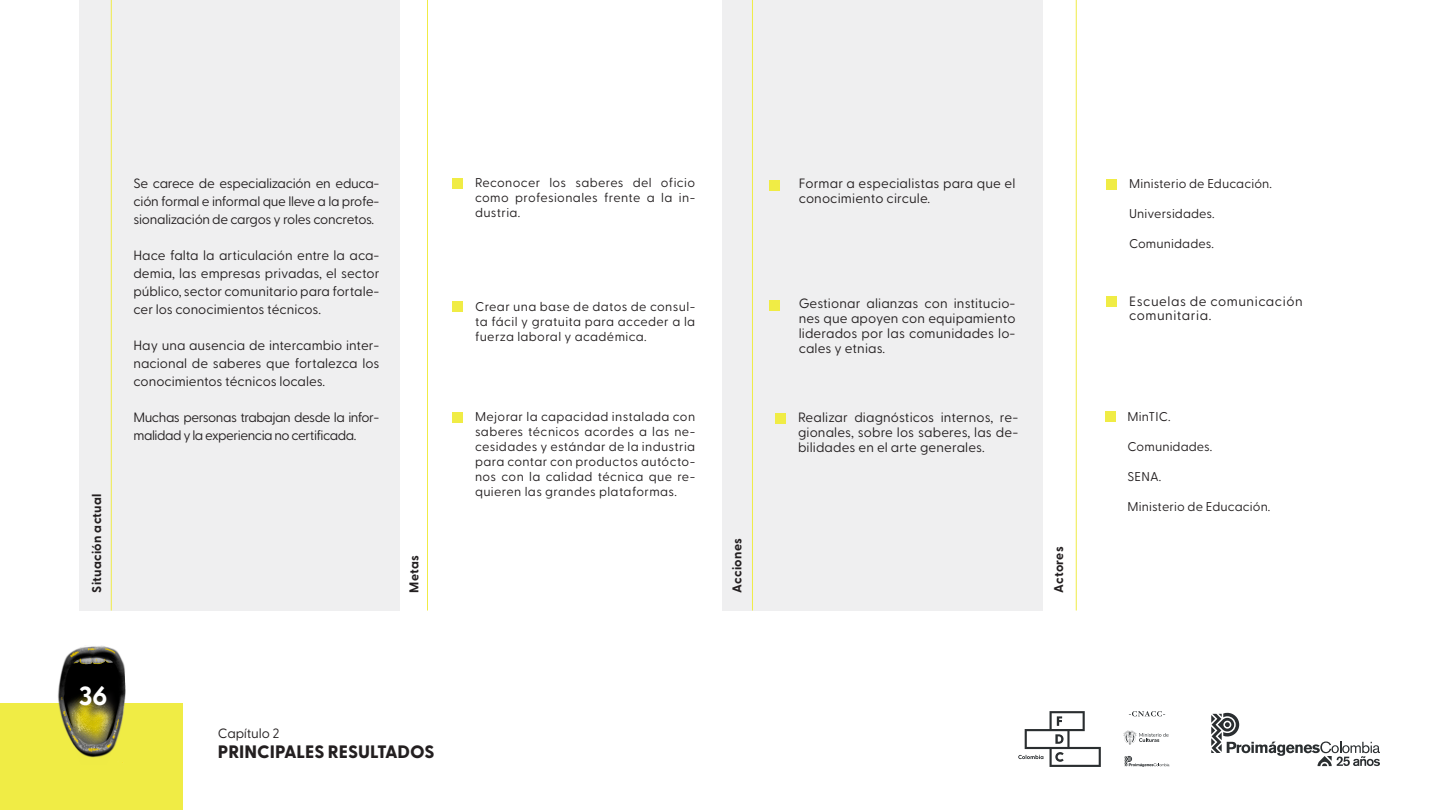
<style>
.page{position:relative;width:1440px;height:810px;background:#fff}
.page>*{position:absolute;margin:0;border:0;box-sizing:border-box;transform-origin:0 0}
.t1{font:700 26.4px "Greycliff CF";color:#fff}
.t2{font:800 18px "Greycliff CF";color:#231f20}
.t3{font:13.5px/18px "Greycliff CF";color:#231f20;text-align:justify}
.t4{font:13.5px/18px "Greycliff CF";letter-spacing:-.035em;color:#231f20}
.t5{font:13.5px/13.5px "Greycliff CF";letter-spacing:.04em;color:#231f20}
.t6{font:12.75px/15px "Greycliff CF";letter-spacing:.015em;color:#231f20;text-align:justify}
.t7{font:700 12.75px "Greycliff CF";letter-spacing:.02em;color:#231f20}
</style>
<div class="page">
<div style="left:0;top:703px;width:183px;height:107px;background:#f0ec45"></div>
<img style="left:58px;top:645px;width:68px;height:118px">
<div style="left:82px;top:688px;width:38px;height:30px;background:#231f20;opacity:.75"></div>
<svg style="left:1018px;top:711px;width:83px;height:56px"></svg>
<svg style="left:1125px;top:756px;width:44px;height:11px"></svg>
<svg style="left:1129px;top:711px;width:36px;height:5px"></svg>
<svg style="left:1123px;top:731px;width:46px;height:14px"></svg>
<svg style="left:1211px;top:713px;width:169px;height:53px"></svg>
<div style="left:79px;top:0;width:321px;height:610px;background:#efeff0"></div>
<div style="left:722px;top:0;width:321px;height:610px;background:#efeff0"></div>
<hr style="left:427px;top:0;width:1px;height:610px;background:#f0ec45">
<hr style="left:111px;top:0;width:1px;height:610px;background:#f0ec45">
<hr style="left:752px;top:0;width:1px;height:610px;background:#f0ec45">
<hr style="left:1076px;top:0;width:1px;height:610px;background:#f0ec45">
<div style="left:770px;top:180px;width:10px;height:11px;background:#f0ec45"></div>
<div style="left:770px;top:300px;width:10px;height:11px;background:#f0ec45"></div>
<div style="left:1106px;top:179px;width:10px;height:11px;background:#f0ec45"></div>
<div style="left:1106px;top:297px;width:10px;height:10px;background:#f0ec45"></div>
<div style="left:453px;top:301px;width:10px;height:11px;background:#f0ec45"></div>
<div style="left:453px;top:178px;width:10px;height:11px;background:#f0ec45"></div>
<div style="left:453px;top:412px;width:10px;height:10px;background:#f0ec45"></div>
<div style="left:776px;top:413px;width:10px;height:11px;background:#f0ec45"></div>
<div style="left:1105px;top:411px;width:11px;height:11px;background:#f0ec45"></div>
<p class="t7" style="left:87px;top:592px;width:100px;rotate:-90deg">Situación actual</p>
<p class="t6" style="left:475px;top:174px;width:222px">Reconocer los saberes del oficio como profesionales frente a la in&shy;dustria.</p>
<p class="t6" style="left:1129px;top:175px;width:144px">Ministerio de Educación.</p>
<p class="t3" style="left:134px;top:173px;width:247px">Se carece de especialización en educa&shy;ción formal e informal que lleve a la profe&shy;sionalización de cargos y roles concretos.</p>
<p class="t3" style="left:134px;top:245px;width:248px">Hace falta la articulación entre la aca&shy;demia, las empresas privadas, el sector público, sector comunitario para fortale&shy;cer los conocimientos técnicos.</p>
<p class="t3" style="left:134px;top:335px;width:247px">Hay una ausencia de intercambio inter&shy;nacional de saberes que fortalezca los conocimientos técnicos locales.</p>
<p class="t4" style="left:134px;top:407px;width:247px">Muchas personas trabajan desde la infor&shy;malidad y la experiencia no certificada.</p>
<p class="t6" style="left:475px;top:408px;width:222px">Mejorar la capacidad instalada con saberes técnicos acordes a las ne&shy;cesidades y estándar de la industria para contar con productos autócto&shy;nos con la calidad técnica que re&shy;quieren las grandes plataformas.</p>
<p class="t3" style="left:798px;top:408px;width:222px;line-height:15px">Realizar diagnósticos internos, re&shy;gionales, sobre los saberes, las de&shy;bilidades en el arte generales.</p>
<p class="t6" style="left:1128px;top:408px;width:44px">MinTIC.</p>
<p class="t3" style="left:799px;top:175px;width:218px;line-height:15px">Formar a especialistas para que el conocimiento circule.</p>
<p class="t6" style="left:1129px;top:205px;width:87px">Universidades.</p>
<p class="t6" style="left:1129px;top:235px;width:86px">Comunidades.</p>
<p class="t5" style="left:1129px;top:294px;width:175px">Escuelas de comunicación comunitaria.</p>
<p class="t3" style="left:799px;top:295px;width:218px;line-height:15px">Gestionar alianzas con institucio&shy;nes que apoyen con equipamiento liderados por las comunidades lo&shy;cales y etnias.</p>
<p class="t6" style="left:475px;top:298px;width:222px">Crear una base de datos de consul&shy;ta fácil y gratuita para acceder a la fuerza laboral y académica.</p>
<p class="t6" style="left:1128px;top:438px;width:86px">Comunidades.</p>
<p class="t6" style="left:1128px;top:468px;width:35px">SENA.</p>
<p class="t6" style="left:1128px;top:498px;width:144px">Ministerio de Educación.</p>
<p class="t7" style="left:404px;top:592px;width:39px;rotate:-90deg">Metas</p>
<p class="t7" style="left:727px;top:592px;width:55px;rotate:-90deg">Acciones</p>
<p class="t7" style="left:1049px;top:592px;width:47px;rotate:-90deg">Actores</p>
<h1 class="t1" style="left:79px;top:675px;width:30px">36</h1>
<p class="t3" style="left:218px;top:724px;width:63px">Capítulo 2</p>
<p class="t2" style="left:218px;top:738px;width:218px">PRINCIPALES RESULTADOS</p>
</div>
